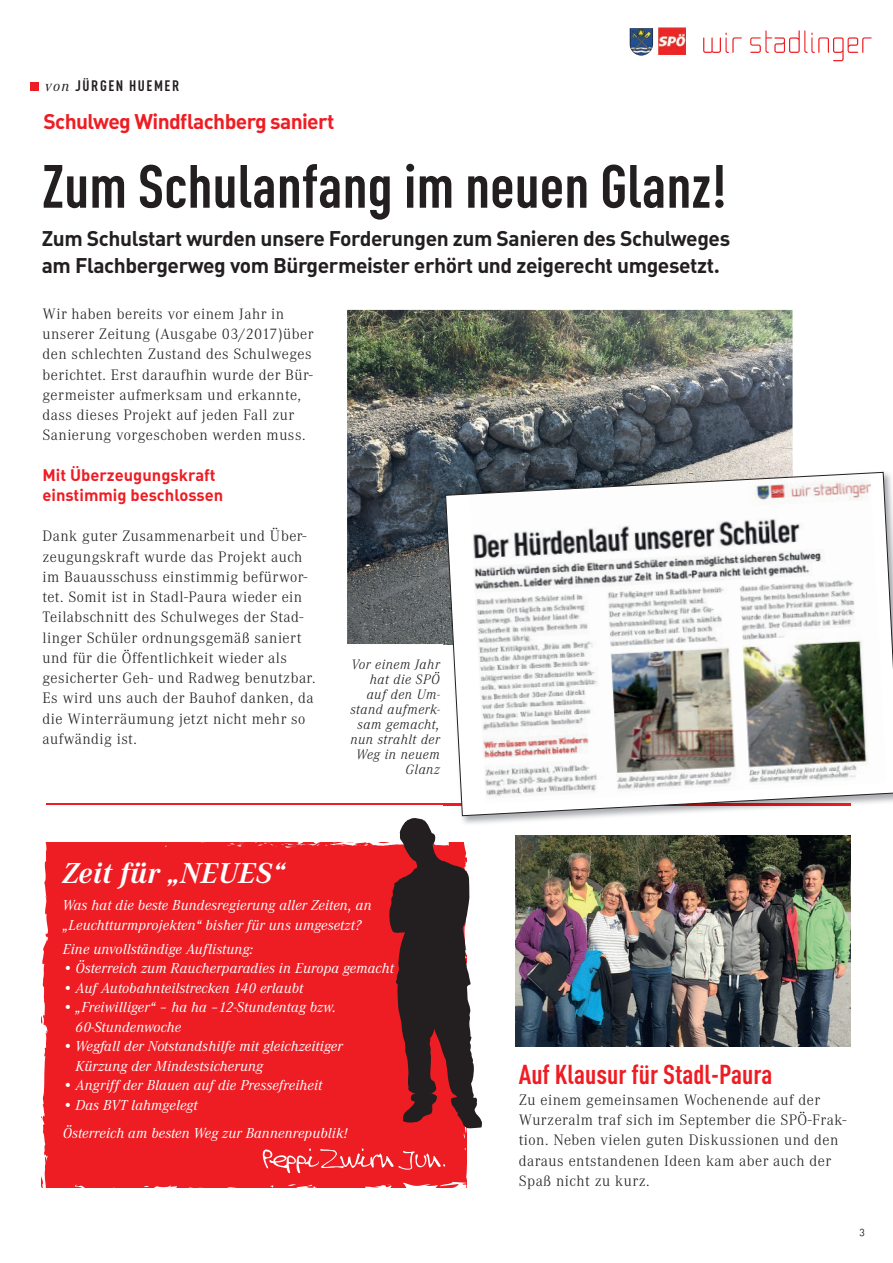
<style>
.page{position:relative;width:893px;height:1263px;background:#fff}
.page>*{position:absolute;margin:0;border:0;box-sizing:border-box;transform-origin:0 0}
.t1{font:700 60px "CADIN Condensed";color:#231f20}
.t2{font:italic 700 30px "Corporate A";letter-spacing:.01em;color:#fff}
.t3{font:700 27px "CADIN Condensed";color:#ee1d23}
.t4{font:700 21px/27px "CADIN Caps";letter-spacing:-.02em;color:#231f20}
.t5{font:700 21px "CADIN Caps";letter-spacing:-.03em;color:#ee1d23}
.t6{font:700 16.5px/20.2px "CADIN Caps";color:#ee1d23}
.t7{font:300 15.75px/20.2px "Corporate A";letter-spacing:.03em;color:#231f20}
.t8{font:italic 15px/19.5px "Corporate A";letter-spacing:.01em;color:#fff}
.t9{font:700 15px "CADIN Condensed";color:#231f20}
.t10{font:italic 300 14.25px/15px "Corporate A";letter-spacing:.04em;color:#231f20;text-align:right}
.t11{font:10.5px "CADIN Caps";color:#231f20}
.s1{font-family:"Corporate A";font-weight:400;font-style:italic}
</style>
<div class="page">
<img style="left:630px;top:28px;width:23px;height:28px">
<svg style="left:703px;top:30px;width:169px;height:31px"></svg>
<img style="left:659px;top:28px;width:26px;height:26px">
<hr style="left:46px;top:804px;width:804px;height:1px;background:#ee1d23">
<div style="left:30px;top:82px;width:8px;height:9px;background:#ee1d23"></div>
<img style="left:347px;top:310px;width:445px;height:334px">
<div style="left:41px;top:842px;width:426px;height:346px;background:#ee1d23"></div>
<svg style="left:41px;top:842px;width:7px;height:346px"></svg>
<svg style="left:75px;top:818px;width:407px;height:370px"></svg>
<img style="left:443px;top:644px;width:152px;height:181px">
<img style="left:445px;top:471px;width:448px;height:346px">
<img style="left:516px;top:835px;width:334px;height:211px">
<p class="t9" style="left:45px;top:77px;width:136px"><span class="s1">von</span> JÜRGEN HUEMER</p>
<h3 class="t5" style="left:43px;top:108px;width:292px">Schulweg Windflachberg saniert</h3>
<h1 class="t1" style="left:42px;top:150px;width:686px">Zum Schulanfang im neuen Glanz!</h1>
<h3 class="t4" style="left:42px;top:225px;width:690px">Zum Schulstart wurden unsere Forderungen zum Sanieren des Schulweges am Flachbergerweg vom Bürgermeister erhört und zeigerecht umgesetzt.</h3>
<p class="t7" style="left:43px;top:304px;width:272px">Wir haben bereits vor einem Jahr in unserer Zeitung (Ausgabe 03/2017)über den schlechten Zustand des Schulweges berichtet. Erst daraufhin wurde der Bür&shy;germeister aufmerksam und erkannte, dass dieses Projekt auf jeden Fall zur Sanierung vorgeschoben werden muss.</p>
<p class="t6" style="left:43px;top:464px;width:182px">Mit Überzeugungskraft einstimmig beschlossen</p>
<p class="t7" style="left:43px;top:526px;width:274px">Dank guter Zusammenarbeit und Über&shy;zeugungskraft wurde das Projekt auch im Bauausschuss einstimmig befürwor&shy;tet. Somit ist in Stadl-Paura wieder ein Teilabschnitt des Schulweges der Stad&shy;linger Schüler ordnungsgemäß saniert und für die Öffentlichkeit wieder als gesicherter Geh- und Radweg benutzbar.<br>Es wird uns auch der Bauhof danken, da die Winterräumung jetzt nicht mehr so aufwändig ist.</p>
<p class="t10" style="left:350px;top:657px;width:91px">Vor einem Jahr hat die SPÖ auf den Um&shy;stand aufmerk&shy;sam gemacht, nun strahlt der<br>Weg in neuem<br>Glanz</p>
<h2 class="t2" style="left:63px;top:856px;width:224px">Zeit für „NEUES“</h2>
<p class="t8" style="left:63px;top:896px;width:310px">Was hat die beste Bundesregierung aller Zeiten, an „Leuchtturmprojekten“ bisher für uns umgesetzt?</p>
<p class="t8" style="left:63px;top:939px;width:192px">Eine unvollständige Auflistung:</p>
<p class="t8" style="left:63px;top:959px;width:333px">• Österreich zum Raucherparadies in Europa gemacht</p>
<p class="t8" style="left:63px;top:978px;width:242px">• Auf Autobahnteilstrecken 140 erlaubt</p>
<p class="t8" style="left:76px;top:998px;width:262px;text-indent:-13px">• „Freiwilliger“ – ha ha –12-Stundentag bzw.<br>60-Stundenwoche</p>
<p class="t8" style="left:76px;top:1037px;width:269px;text-indent:-13px">• Wegfall der Notstandshilfe mit gleichzeitiger<br>Kürzung der Mindestsicherung</p>
<p class="t8" style="left:63px;top:1076px;width:261px">• Angriff der Blauen auf die Pressefreiheit</p>
<p class="t8" style="left:63px;top:1091px;width:286px;line-height:28px">• Das BVT lahmgelegt<br>Österreich am besten Weg zur Bannenrepublik!</p>
<h3 class="t3" style="left:519px;top:1058px;width:255px">Auf Klausur für Stadl-Paura</h3>
<p class="t7" style="left:519px;top:1090px;width:329px">Zu einem gemeinsamen Wochenende auf der Wurzeralm traf sich im September die SPÖ-Frak&shy;tion. Neben vielen guten Diskussionen und den daraus entstandenen Ideen kam aber auch der Spaß nicht zu kurz.</p>
<p class="t11" style="left:860px;top:1225px;width:7px">3</p>
</div>
